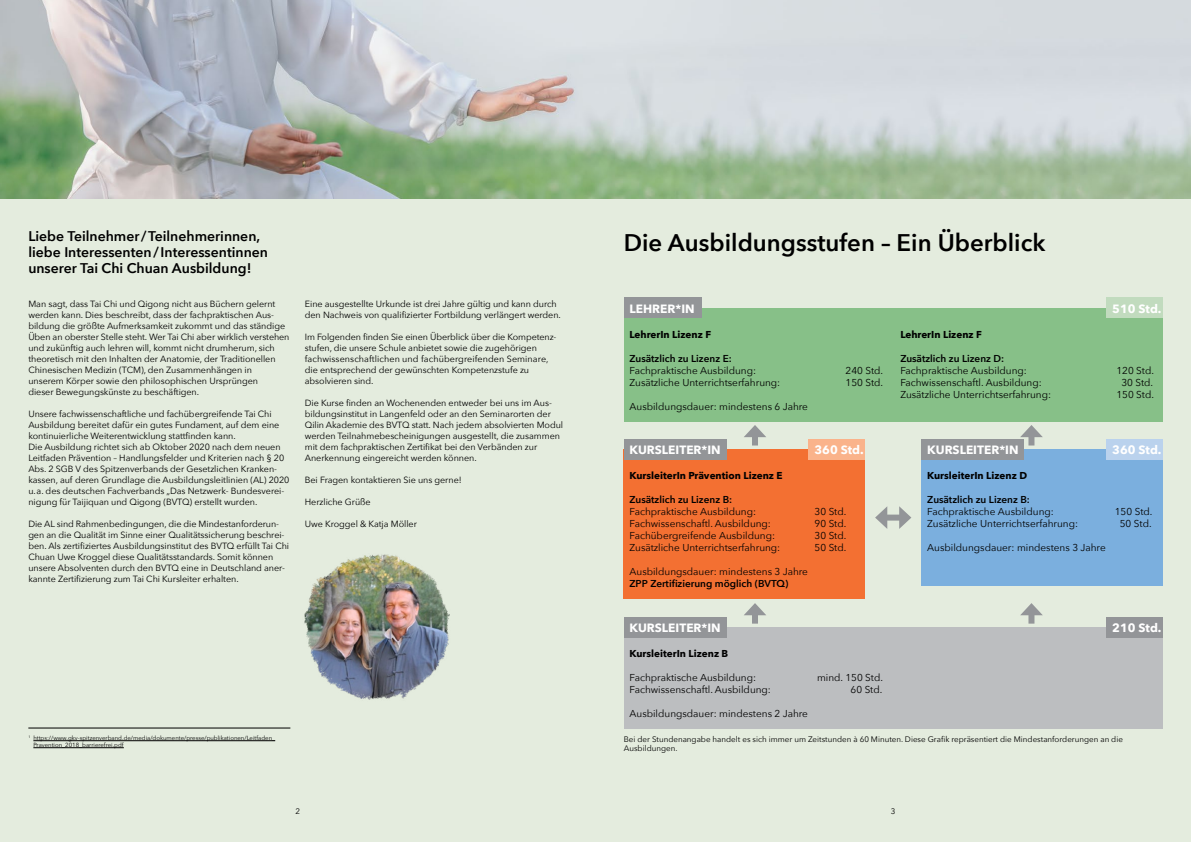
<style>
.page{position:relative;width:1191px;height:842px;background:#e4ecde}
.page>*{position:absolute;margin:0;border:0;box-sizing:border-box;transform-origin:0 0}
.t1{font:600 24px "Avenir Next";color:#000}
.t2{font:600 14px/16px "Avenir Next";color:#000}
.t3{font:700 12px "Avenir Next";color:#fff}
.t4{font:10px "Avenir Next";color:#000}
.t5{font:600 10px "Avenir Next";color:#000}
.t6{font:700 10px "Avenir Next";color:#000}
.t7{font:9px/11px "Avenir Next";letter-spacing:-.005em;color:#000}
.t8{font:8px/9px "Avenir Next";color:#000}
.t9{font:6px/7px "Avenir Next";color:#000}
</style>
<div class="page">
<img style="left:0;top:0;width:1191px;height:198px">
<hr style="left:28px;top:728px;width:262px;height:1px;background:#000">
<hr style="left:33px;top:740px;width:242px;height:1px;background:#000">
<hr style="left:33px;top:747px;width:91px;height:1px;background:#000">
<div style="left:624px;top:308px;width:538px;height:113px;background:#87c088"></div>
<div style="left:624px;top:627px;width:538px;height:102px;background:#bcbec0"></div>
<div style="left:624px;top:449px;width:241px;height:150px;background:#f37032"></div>
<div style="left:921px;top:449px;width:241px;height:137px;background:#7bafde"></div>
<div style="left:624px;top:298px;width:77px;height:20px;background:#939598"></div>
<div style="left:624px;top:439px;width:102px;height:20px;background:#939598"></div>
<div style="left:624px;top:617px;width:102px;height:21px;background:#939598"></div>
<div style="left:921px;top:439px;width:103px;height:20px;background:#939598"></div>
<div style="left:1106px;top:298px;width:56px;height:20px;background:#c1dbbe"></div>
<div style="left:1106px;top:617px;width:56px;height:21px;background:#939598"></div>
<div style="left:809px;top:439px;width:56px;height:20px;background:#fab38b"></div>
<div style="left:1106px;top:439px;width:56px;height:20px;background:#bad2ed"></div>
<div style="left:752px;top:432px;width:6px;height:13px;background:#939598"></div>
<svg style="left:744px;top:425px;width:22px;height:12px"></svg>
<div style="left:882px;top:515px;width:22px;height:6px;background:#939598"></div>
<svg style="left:875px;top:507px;width:12px;height:22px"></svg>
<svg style="left:899px;top:506px;width:12px;height:23px"></svg>
<div style="left:1028px;top:432px;width:6px;height:13px;background:#939598"></div>
<svg style="left:1020px;top:425px;width:22px;height:12px"></svg>
<div style="left:752px;top:610px;width:6px;height:14px;background:#939598"></div>
<svg style="left:744px;top:603px;width:22px;height:12px"></svg>
<div style="left:1028px;top:610px;width:6px;height:14px;background:#939598"></div>
<svg style="left:1020px;top:603px;width:22px;height:12px"></svg>
<img style="left:304px;top:554px;width:146px;height:146px">
<h2 class="t2" style="left:28px;top:228px;width:241px">Liebe Teilnehmer/Teilnehmerinnen, liebe Interessenten/Interessentinnen unserer Tai Chi Chuan Ausbildung!</h2>
<h1 class="t1" style="left:624px;top:222px;width:423px">Die Ausbildungsstufen – Ein Überblick</h1>
<p class="t7" style="left:28px;top:298px;width:263px">Man sagt, dass Tai Chi und Qigong nicht aus Büchern gelernt werden kann. Dies beschreibt, dass der fachpraktischen Aus&shy;bildung die größte Aufmerksamkeit zukommt und das ständige Üben an oberster Stelle steht. Wer Tai Chi aber wirklich verstehen und zukünftig auch lehren will, kommt nicht drumherum, sich theoretisch mit den Inhalten der Anatomie, der Traditionellen Chinesischen Medizin (TCM), den Zusammenhängen in unserem Körper sowie den philosophischen Ursprüngen<br>dieser Bewegungskünste zu beschäftigen.</p>
<p class="t7" style="left:28px;top:408px;width:263px">Unsere fachwissenschaftliche und fachübergreifende Tai Chi Ausbildung bereitet dafür ein gutes Fundament, auf dem eine kontinuierliche Weiterentwicklung stattfinden kann.<br>Die Ausbildung richtet sich ab Oktober 2020 nach dem neuen Leitfaden Prävention – Handlungsfelder und Kriterien nach § 20<br>Abs. 2 SGB V des Spitzenverbands der Gesetzlichen Kranken&shy;kassen, auf deren Grundlage die Ausbildungsleitlinien (AL) 2020 u.a. des deutschen Fachverbands „Das Netzwerk- Bundesverei&shy;nigung für Taijiquan und Qigong (BVTQ) erstellt wurden.</p>
<p class="t7" style="left:28px;top:518px;width:262px">Die AL sind Rahmenbedingungen, die die Mindestanforderun&shy;gen an die Qualität im Sinne einer Qualitätssicherung beschrei&shy;ben. Als zertifiziertes Ausbildungsinstitut des BVTQ erfüllt Tai Chi Chuan Uwe Kroggel diese Qualitätsstandards. Somit können unsere Absolventen durch den BVTQ eine in Deutschland aner&shy;kannte Zertifizierung zum Tai Chi Kursleiter erhalten.</p>
<p class="t7" style="left:305px;top:298px;width:258px">Eine ausgestellte Urkunde ist drei Jahre gültig und kann durch den Nachweis von qualifizierter Fortbildung verlängert werden.</p>
<p class="t7" style="left:305px;top:331px;width:253px">Im Folgenden finden Sie einen Überblick über die Kompetenz&shy;stufen, die unsere Schule anbietet sowie die zugehörigen fachwissenschaftlichen und fachübergreifenden Seminare, die entsprechend der gewünschten Kompetenzstufe zu absolvieren sind.</p>
<p class="t7" style="left:305px;top:397px;width:260px">Die Kurse finden an Wochenenden entweder bei uns im Aus&shy;bildungsinstitut in Langenfeld oder an den Seminarorten der Qilin Akademie des BVTQ statt. Nach jedem absolvierten Modul werden Teilnahmebescheinigungen ausgestellt, die zusammen mit dem fachpraktischen Zertifikat bei den Verbänden zur Anerkennung eingereicht werden können.</p>
<p class="t7" style="left:305px;top:474px;width:158px">Bei Fragen kontaktieren Sie uns gerne!</p>
<p class="t7" style="left:305px;top:496px;width:67px">Herzliche Grüße</p>
<p class="t7" style="left:305px;top:518px;width:114px">Uwe Kroggel &amp; Katja Möller</p>
<h3 class="t3" style="left:1112px;top:298px;width:51px">510 Std.</h3>
<h3 class="t3" style="left:629px;top:298px;width:67px">Lehrer*in</h3>
<p class="t6" style="left:629px;top:326px;width:83px">LehrerIn Lizenz F</p>
<p class="t5" style="left:629px;top:350px;width:104px">Zusätzlich zu Lizenz E:</p>
<p class="t4" style="left:629px;top:362px;width:128px">Fachpraktische Ausbildung:</p>
<p class="t4" style="left:845px;top:362px;width:39px">240 Std.</p>
<p class="t4" style="left:629px;top:374px;width:152px">Zusätzliche Unterrichtserfahrung:</p>
<p class="t4" style="left:845px;top:374px;width:39px">150 Std.</p>
<p class="t4" style="left:629px;top:398px;width:180px">Ausbildungsdauer: mindestens 6 Jahre</p>
<p class="t6" style="left:900px;top:326px;width:83px">LehrerIn Lizenz F</p>
<p class="t5" style="left:900px;top:350px;width:105px">Zusätzlich zu Lizenz D:</p>
<p class="t4" style="left:900px;top:362px;width:128px">Fachpraktische Ausbildung:</p>
<p class="t4" style="left:1116px;top:362px;width:39px">120 Std.</p>
<p class="t4" style="left:900px;top:374px;width:143px">Fachwissenschaftl. Ausbildung:</p>
<p class="t4" style="left:1121px;top:374px;width:33px">30 Std.</p>
<p class="t4" style="left:900px;top:386px;width:152px">Zusätzliche Unterrichtserfahrung:</p>
<p class="t4" style="left:1116px;top:386px;width:39px">150 Std.</p>
<h3 class="t3" style="left:814px;top:439px;width:51px">360 Std.</h3>
<h3 class="t3" style="left:1112px;top:439px;width:51px">360 Std.</h3>
<h3 class="t3" style="left:629px;top:439px;width:93px">Kursleiter*in</h3>
<h3 class="t3" style="left:927px;top:439px;width:93px">Kursleiter*in</h3>
<p class="t6" style="left:629px;top:467px;width:153px">KursleiterIn Prävention Lizenz E</p>
<p class="t5" style="left:629px;top:491px;width:104px">Zusätzlich zu Lizenz B:</p>
<p class="t4" style="left:629px;top:503px;width:128px">Fachpraktische Ausbildung:</p>
<p class="t4" style="left:814px;top:503px;width:33px">30 Std.</p>
<p class="t4" style="left:629px;top:515px;width:143px">Fachwissenschaftl. Ausbildung:</p>
<p class="t4" style="left:814px;top:515px;width:33px">90 Std.</p>
<p class="t4" style="left:629px;top:527px;width:147px">Fachübergreifende Ausbildung:</p>
<p class="t4" style="left:814px;top:527px;width:33px">30 Std.</p>
<p class="t4" style="left:629px;top:539px;width:152px">Zusätzliche Unterrichtserfahrung:</p>
<p class="t4" style="left:814px;top:539px;width:33px">50 Std.</p>
<p class="t4" style="left:629px;top:563px;width:180px">Ausbildungsdauer: mindestens 3 Jahre</p>
<p class="t5" style="left:629px;top:575px;width:160px">ZPP Zertifizierung möglich (BVTQ)</p>
<p class="t6" style="left:927px;top:467px;width:101px">KursleiterIn Lizenz D</p>
<p class="t5" style="left:927px;top:491px;width:104px">Zusätzlich zu Lizenz B:</p>
<p class="t4" style="left:927px;top:503px;width:128px">Fachpraktische Ausbildung:</p>
<p class="t4" style="left:1114px;top:503px;width:39px">150 Std.</p>
<p class="t4" style="left:927px;top:515px;width:152px">Zusätzliche Unterrichtserfahrung:</p>
<p class="t4" style="left:1119px;top:515px;width:33px">50 Std.</p>
<p class="t4" style="left:927px;top:539px;width:180px">Ausbildungsdauer: mindestens 3 Jahre</p>
<h3 class="t3" style="left:629px;top:617px;width:93px">Kursleiter*in</h3>
<p class="t6" style="left:629px;top:645px;width:100px">KursleiterIn Lizenz B</p>
<p class="t4" style="left:629px;top:669px;width:128px">Fachpraktische Ausbildung:</p>
<p class="t4" style="left:817px;top:669px;width:67px">mind. 150 Std.</p>
<p class="t4" style="left:629px;top:681px;width:143px">Fachwissenschaftl. Ausbildung:</p>
<p class="t4" style="left:850px;top:681px;width:33px">60 Std.</p>
<p class="t4" style="left:629px;top:705px;width:180px">Ausbildungsdauer: mindestens 2 Jahre</p>
<h3 class="t3" style="left:1112px;top:617px;width:51px">210 Std.</h3>
<p class="t9" style="left:33px;top:734px;width:243px;text-indent:-5px"><sup>1</sup> https://www.gkv-spitzenverband.de/media/dokumente/presse/publikationen/Leitfaden_<br>Pravention_2018_barrierefrei.pdf</p>
<p class="t8" style="left:624px;top:735px;width:500px">Bei der Stundenangabe handelt es sich immer um Zeitstunden à 60 Minuten. Diese Grafik repräsentiert die Mindestanforderungen an die<br>Ausbildungen.</p>
<p class="t8" style="left:295px;top:806px;width:6px">2</p>
<p class="t8" style="left:891px;top:806px;width:6px">3</p>
</div>
